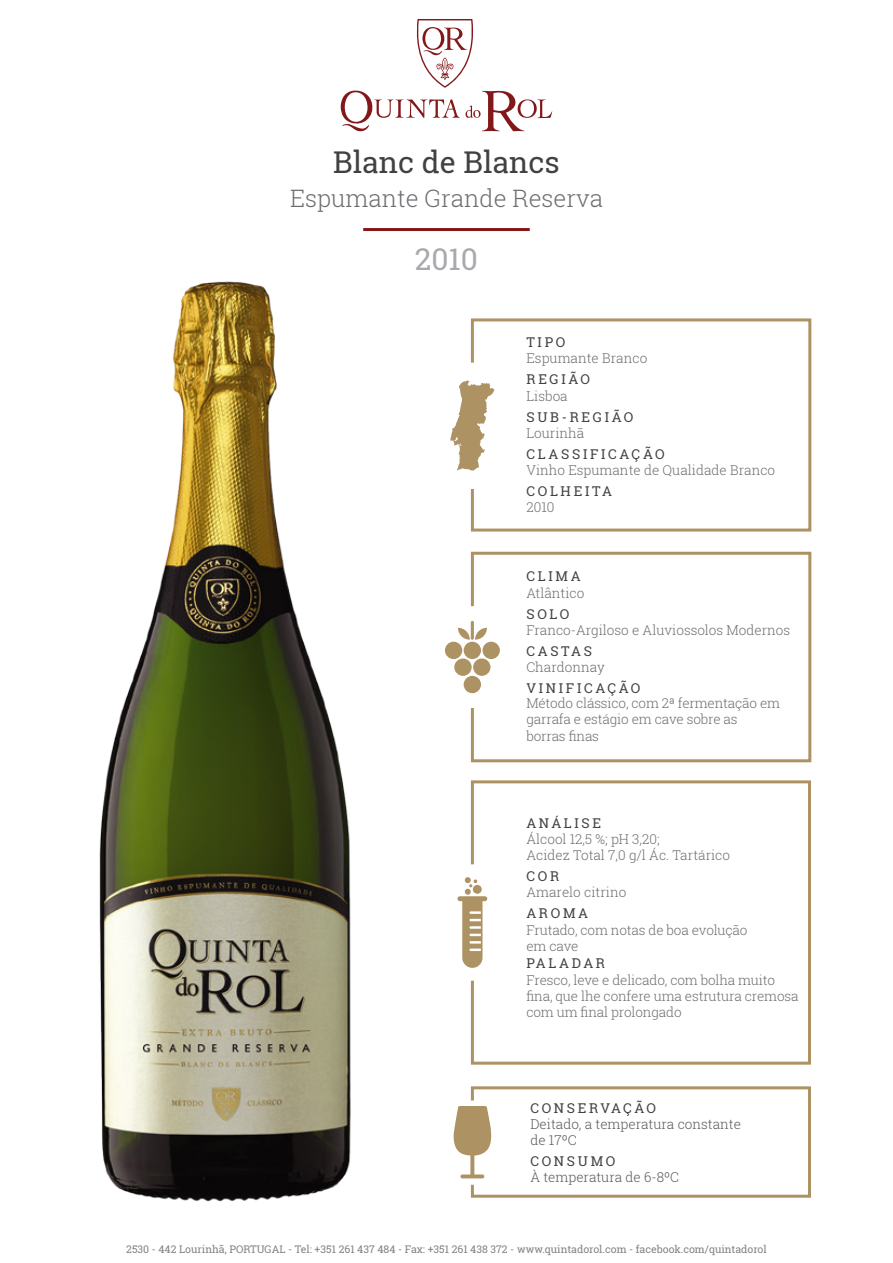
<style>
.page{position:relative;width:893px;height:1263px;background:#fff}
.page>*{position:absolute;margin:0;border:0;box-sizing:border-box;transform-origin:0 0}
.t1{font:30px "Roboto Slab";color:#414042}
.t2{font:30px "Roboto Slab";color:#a7a9ac}
.t3{font:300 24px "Roboto Slab";color:#6d6e71}
.t4{font:300 13.5px/16.2px "Roboto Slab";letter-spacing:-.01em;color:#6d6e71}
.t5{font:13.5px "Roboto Slab";letter-spacing:.2em;color:#414042}
.t6{font:300 13.5px/16.2px "Roboto Slab";color:#58595b}
.t7{font:10.5px "Roboto Slab";color:#808285}
</style>
<div class="page">
<hr style="left:363px;top:228px;width:167px;height:3px;background:#83181b">
<svg style="left:341px;top:19px;width:211px;height:113px"></svg>
<svg style="left:488px;top:551px;width:324px;height:212px"></svg>
<svg style="left:488px;top:780px;width:323px;height:285px"></svg>
<svg style="left:488px;top:318px;width:324px;height:214px"></svg>
<svg style="left:488px;top:380px;width:7px;height:91px"></svg>
<div style="left:473px;top:658px;width:17px;height:18px;background:#ad9263;border-radius:50%"></div>
<div style="left:482px;top:642px;width:18px;height:17px;background:#ad9263;border-radius:50%"></div>
<svg style="left:488px;top:1086px;width:323px;height:112px"></svg>
<img style="left:99px;top:228px;width:389px;height:974px">
<h1 class="t1" style="left:333px;top:141px;width:228px">Blanc de Blancs</h1>
<h2 class="t3" style="left:290px;top:182px;width:314px">Espumante Grande Reserva</h2>
<h1 class="t2" style="left:415px;top:239px;width:65px">2010</h1>
<p class="t5" style="left:526px;top:333px;width:41px">TIPO</p>
<p class="t4" style="left:526px;top:350px;width:122px">Espumante Branco</p>
<p class="t5" style="left:526px;top:370px;width:65px">REGIÃO</p>
<p class="t4" style="left:526px;top:387px;width:43px">Lisboa</p>
<p class="t5" style="left:526px;top:407px;width:108px">SUB-REGIÃO</p>
<p class="t4" style="left:526px;top:424px;width:59px">Lourinhã</p>
<p class="t5" style="left:526px;top:445px;width:140px">CLASSIFICAÇÃO</p>
<p class="t4" style="left:526px;top:462px;width:250px">Vinho Espumante de Qualidade Branco</p>
<p class="t5" style="left:526px;top:482px;width:87px">COLHEITA</p>
<p class="t4" style="left:526px;top:499px;width:30px">2010</p>
<p class="t5" style="left:526px;top:567px;width:56px">CLIMA</p>
<p class="t4" style="left:526px;top:584px;width:59px">Atlântico</p>
<p class="t5" style="left:526px;top:604px;width:44px">SOLO</p>
<p class="t4" style="left:526px;top:621px;width:265px">Franco-Argiloso e Aluviossolos Modernos</p>
<p class="t5" style="left:526px;top:642px;width:67px">CASTAS</p>
<p class="t4" style="left:526px;top:659px;width:80px">Chardonnay</p>
<p class="t5" style="left:526px;top:679px;width:116px">VINIFICAÇÃO</p>
<p class="t4" style="left:526px;top:695px;width:255px">Método clássico, com 2ª fermentação em garrafa e estágio em cave sobre as borras finas</p>
<p class="t5" style="left:526px;top:813px;width:76px">ANÁLISE</p>
<p class="t4" style="left:526px;top:830px;width:205px">Álcool 12,5 %; pH 3,20;<br>Acidez Total 7,0 g/l Ác. Tartárico</p>
<p class="t5" style="left:526px;top:867px;width:34px">COR</p>
<p class="t4" style="left:526px;top:884px;width:101px">Amarelo citrino</p>
<p class="t5" style="left:526px;top:904px;width:63px">AROMA</p>
<p class="t4" style="left:526px;top:922px;width:223px">Frutado, com notas de boa evolução em cave</p>
<p class="t4" style="left:526px;top:971px;width:274px">Fresco, leve e delicado, com bolha muito fina, que lhe confere uma estrutura cremosa com um final prolongado</p>
<p class="t5" style="left:526px;top:954px;width:80px">PALADAR</p>
<p class="t5" style="left:530px;top:1098px;width:127px">CONSERVAÇÃO</p>
<p class="t6" style="left:530px;top:1115px;width:212px">Deitado, a temperatura constante de 17ºC</p>
<p class="t6" style="left:530px;top:1169px;width:150px">À temperatura de 6-8ºC</p>
<p class="t5" style="left:530px;top:1152px;width:87px">CONSUMO</p>
<p class="t7" style="left:126px;top:1242px;width:642px">2530 - 442 Lourinhã, PORTUGAL - Tel: +351 261 437 484 - Fax: +351 261 438 372 - www.quintadorol.com - facebook.com/quintadorol</p>
</div>
